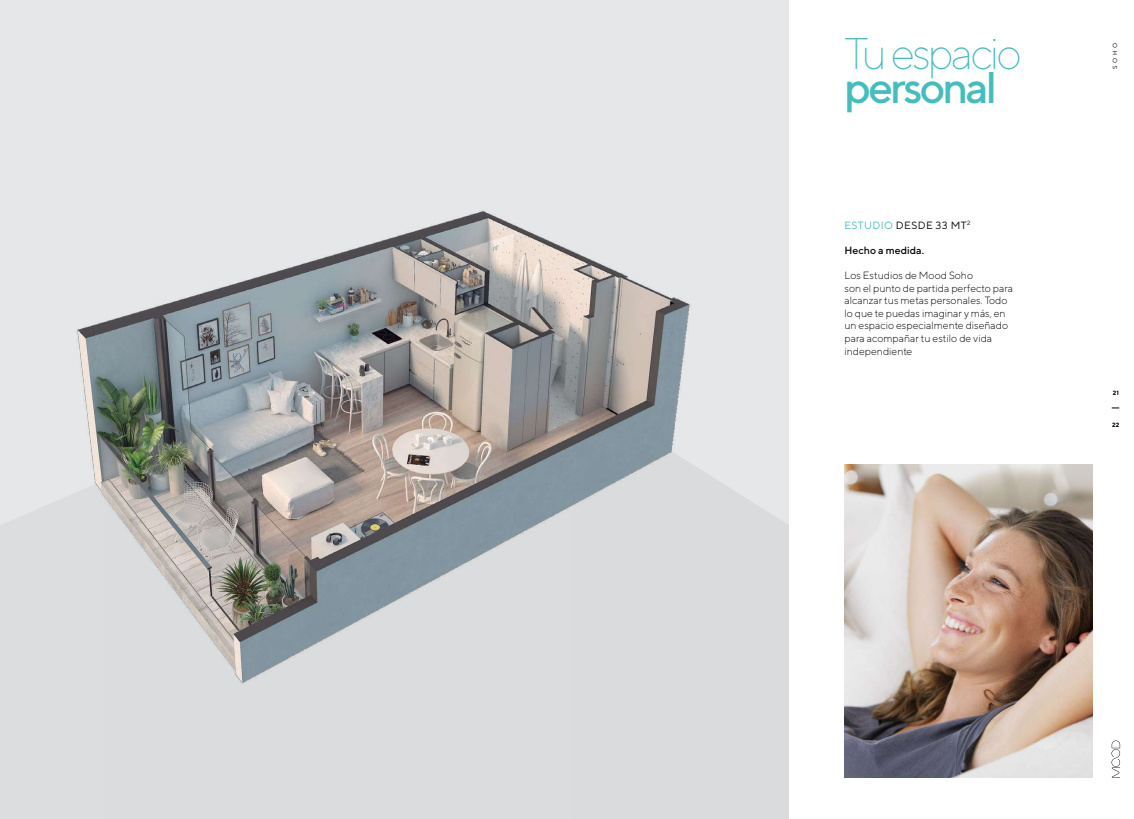
<style>
.page{position:relative;width:1134px;height:819px;background:#fff}
.page>*{position:absolute;margin:0;border:0;box-sizing:border-box;transform-origin:0 0}
.t1{font:200 44.27px "TT Norms";letter-spacing:-.07em;color:#45bdbd}
.t2{font:500 44.27px "TT Norms";letter-spacing:-.06em;color:#45bdbd}
.t3{font:300 10.5px/12.6px "TT Norms";color:#000}
.t4{font:10.5px "TT Norms";letter-spacing:.04em;color:#000}
.t5{font:500 10.5px "TT Norms";color:#000}
.t6{font:700 6.12px "TT Norms";color:#000}
.t7{font:6.12px "TT Norms";color:#000}
.s1{color:#45bdbd}
</style>
<div class="page">
<div style="left:0;top:0;width:788px;height:819px;background:#e6e7e8"></div>
<div style="left:65px;top:690px;width:723px;height:129px;background:#dbdcdd"></div>
<img style="left:65px;top:202px;width:724px;height:488px">
<img style="left:845px;top:464px;width:248px;height:314px">
<svg style="left:1112px;top:740px;width:8px;height:38px"></svg>
<h1 class="t1" style="left:845px;top:26px;width:179px">Tu espacio</h1>
<h1 class="t2" style="left:845px;top:60px;width:154px">personal</h1>
<p class="t4" style="left:845px;top:218px;width:127px"><span class="s1">ESTUDIO</span> DESDE 33 MT<sup>2</sup></p>
<p class="t5" style="left:845px;top:244px;width:81px">Hecho a medida.</p>
<p class="t3" style="left:845px;top:269px;width:170px">Los Estudios de Mood Soho<br>son el punto de partida perfecto para alcanzar tus metas personales. Todo lo que te puedas imaginar y más, en un espacio especialmente diseñado para acompañar tu estilo de vida independiente</p>
<p class="t7" style="left:1111px;top:69px;width:28px;rotate:-90deg">SOHO</p>
<p class="t6" style="left:1113px;top:389px;width:8px">21</p>
<p class="t6" style="left:1112px;top:421px;width:9px">22</p>
</div>
